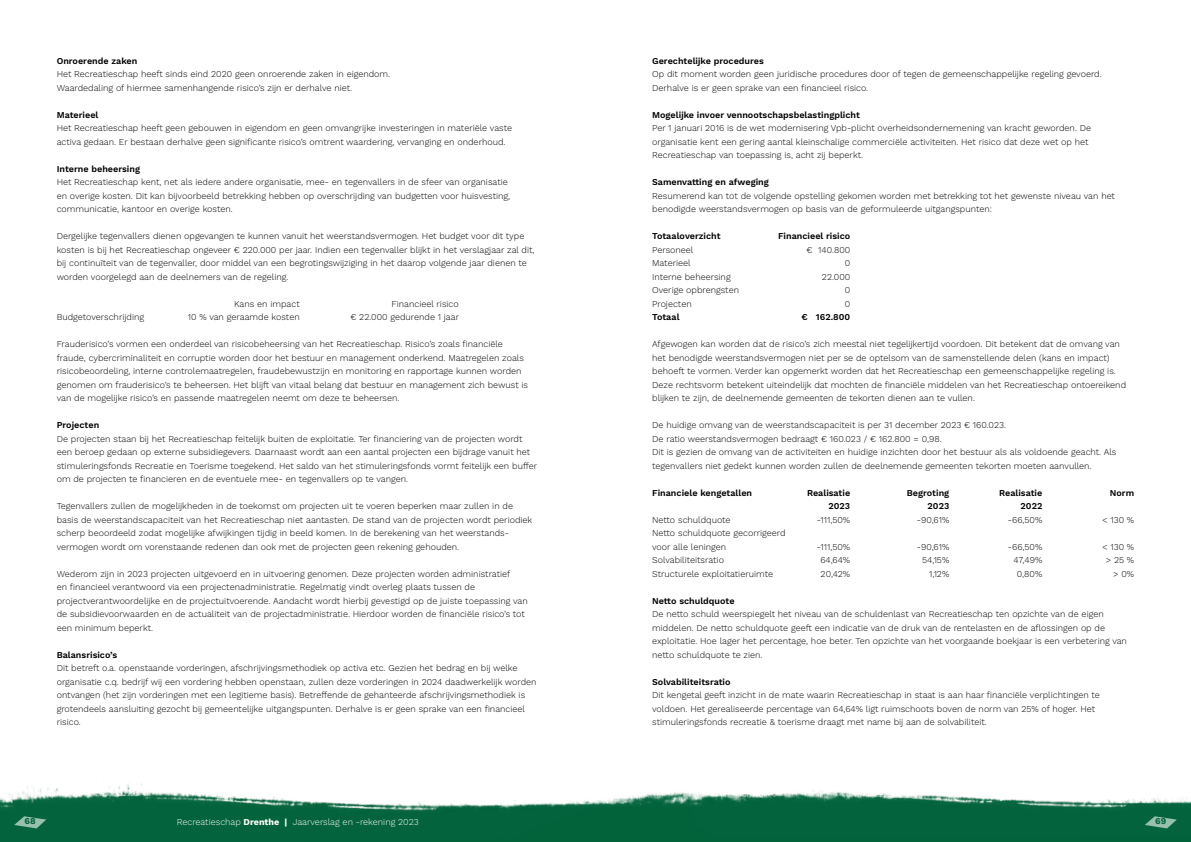
<style>
.page{position:relative;width:1191px;height:842px;background:#fff}
.page>*{position:absolute;margin:0;border:0;box-sizing:border-box;transform-origin:0 0}
.t1{font:300 9px/13.5px "Work Sans";color:#000}
.t2{font:600 9px "Work Sans";color:#000}
.t3{font:300 9px "Work Sans";color:#fff}
.t4{font:700 9px "Work Sans";color:#00643c}
.s1{font-weight:700}
</style>
<div class="page">
<img style="left:0;top:783px;width:1191px;height:59px">
<svg style="left:1144px;top:816px;width:32px;height:12px"></svg>
<svg style="left:14px;top:816px;width:32px;height:12px"></svg>
<p class="t2" style="left:57px;top:55px;width:82px">Onroerende zaken</p>
<p class="t1" style="left:57px;top:68px;width:335px">Het Recreatieschap heeft sinds eind 2020 geen onroerende zaken in eigendom.<br>Waardedaling of hiermee samenhangende risico’s zijn er derhalve niet.</p>
<p class="t2" style="left:57px;top:109px;width:43px">Materieel</p>
<p class="t1" style="left:57px;top:122px;width:457px">Het Recreatieschap heeft geen gebouwen in eigendom en geen omvangrijke investeringen in materiële vaste activa gedaan. Er bestaan derhalve geen significante risico’s omtrent waardering, vervanging en onderhoud.</p>
<p class="t2" style="left:57px;top:163px;width:85px">Interne beheersing</p>
<p class="t1" style="left:57px;top:176px;width:455px">Het Recreatieschap kent, net als iedere andere organisatie, mee- en tegenvallers in de sfeer van organisatie en overige kosten. Dit kan bijvoorbeeld betrekking hebben op overschrijding van budgetten voor huisvesting, communicatie, kantoor en overige kosten.</p>
<p class="t1" style="left:57px;top:230px;width:479px">Dergelijke tegenvallers dienen opgevangen te kunnen vanuit het weerstandsvermogen. Het budget voor dit type kosten is bij het Recreatieschap ongeveer € 220.000 per jaar. Indien een tegenvaller blijkt in het verslagjaar zal dit, bij continuïteit van de tegenvaller, door middel van een begrotingswijziging in het daarop volgende jaar dienen te worden voorgelegd aan de deelnemers van de regeling.</p>
<p class="t1" style="left:234px;top:297px;width:67px">Kans en impact</p>
<p class="t1" style="left:391px;top:297px;width:69px">Financieel risico</p>
<p class="t1" style="left:57px;top:311px;width:89px">Budgetoverschrijding</p>
<p class="t1" style="left:188px;top:311px;width:113px">10 % van geraamde kosten</p>
<p class="t1" style="left:350px;top:311px;width:110px">€ 22.000 gedurende 1 jaar</p>
<p class="t1" style="left:57px;top:338px;width:473px">Frauderisico’s vormen een onderdeel van risicobeheersing van het Recreatieschap. Risico’s zoals financiële fraude, cybercriminaliteit en corruptie worden door het bestuur en management onderkend. Maatregelen zoals risicobeoordeling, interne controlemaatregelen, fraudebewustzijn en monitoring en rapportage kunnen worden genomen om frauderisico’s te beheersen. Het blijft van vitaal belang dat bestuur en management zich bewust is van de mogelijke risico’s en passende maatregelen neemt om deze te beheersen.</p>
<p class="t2" style="left:57px;top:420px;width:44px">Projecten</p>
<p class="t1" style="left:57px;top:432px;width:482px">De projecten staan bij het Recreatieschap feitelijk buiten de exploitatie. Ter financiering van de projecten wordt een beroep gedaan op externe subsidiegevers. Daarnaast wordt aan een aantal projecten een bijdrage vanuit het stimuleringsfonds Recreatie en Toerisme toegekend. Het saldo van het stimuleringsfonds vormt feitelijk een buffer om de projecten te financieren en de eventuele mee- en tegenvallers op te vangen.</p>
<p class="t1" style="left:57px;top:500px;width:477px">Tegenvallers zullen de mogelijkheden in de toekomst om projecten uit te voeren beperken maar zullen in de basis de weerstandscapaciteit van het Recreatieschap niet aantasten. De stand van de projecten wordt periodiek scherp beoordeeld zodat mogelijke afwijkingen tijdig in beeld komen. In de berekening van het weerstands&shy;vermogen wordt om vorenstaande redenen dan ook met de projecten geen rekening gehouden.</p>
<p class="t1" style="left:57px;top:567px;width:472px">Wederom zijn in 2023 projecten uitgevoerd en in uitvoering genomen. Deze projecten worden administratief<br>en financieel verantwoord via een projectenadministratie. Regelmatig vindt overleg plaats tussen de projectverantwoordelijke en de projectuitvoerende. Aandacht wordt hierbij gevestigd op de juiste toepassing van de subsidievoorwaarden en de actualiteit van de projectadministratie. Hierdoor worden de financiële risico’s tot een minimum beperkt.</p>
<p class="t2" style="left:57px;top:649px;width:62px">Balansrisico’s</p>
<p class="t1" style="left:57px;top:662px;width:481px">Dit betreft o.a. openstaande vorderingen, afschrijvingsmethodiek op activa etc. Gezien het bedrag en bij welke organisatie c.q. bedrijf wij een vordering hebben openstaan, zullen deze vorderingen in 2024 daadwerkelijk worden ontvangen (het zijn vorderingen met een legitieme basis). Betreffende de gehanteerde afschrijvingsmethodiek is grotendeels aansluiting gezocht bij gemeentelijke uitgangspunten. Derhalve is er geen sprake van een financieel risico.</p>
<p class="t2" style="left:652px;top:55px;width:113px">Gerechtelijke procedures</p>
<p class="t1" style="left:652px;top:68px;width:451px">Op dit moment worden geen juridische procedures door of tegen de gemeenschappelijke regeling gevoerd.<br>Derhalve is er geen sprake van een financieel risico.</p>
<p class="t2" style="left:652px;top:109px;width:209px">Mogelijke invoer vennootschapsbelastingplicht</p>
<p class="t1" style="left:652px;top:122px;width:440px">Per 1 januari 2016 is de wet modernisering Vpb-plicht overheidsondernemening van kracht geworden. De organisatie kent een gering aantal kleinschalige commerciële activiteiten. Het risico dat deze wet op het<br>Recreatieschap van toepassing is, acht zij beperkt.</p>
<p class="t2" style="left:652px;top:177px;width:118px">Samenvatting en afweging</p>
<p class="t1" style="left:652px;top:189px;width:464px">Resumerend kan tot de volgende opstelling gekomen worden met betrekking tot het gewenste niveau van het benodigde weerstandsvermogen op basis van de geformuleerde uitgangspunten:</p>
<p class="t2" style="left:652px;top:231px;width:70px">Totaaloverzicht</p>
<p class="t2" style="left:778px;top:231px;width:74px">Financieel risico</p>
<p class="t1" style="left:652px;top:243px;width:43px">Personeel</p>
<p class="t1" style="left:806px;top:243px;width:45px">€ 140.800</p>
<p class="t1" style="left:652px;top:257px;width:40px">Materieel</p>
<p class="t1" style="left:844px;top:257px;width:7px">0</p>
<p class="t1" style="left:652px;top:270px;width:80px">Interne beheersing</p>
<p class="t1" style="left:822px;top:270px;width:30px">22.000</p>
<p class="t1" style="left:652px;top:284px;width:88px">Overige opbrengsten</p>
<p class="t1" style="left:844px;top:284px;width:7px">0</p>
<p class="t1" style="left:652px;top:297px;width:41px">Projecten</p>
<p class="t1" style="left:844px;top:297px;width:7px">0</p>
<p class="t2" style="left:652px;top:312px;width:29px">Totaal</p>
<p class="t2" style="left:801px;top:312px;width:50px">€ 162.800</p>
<p class="t1" style="left:652px;top:338px;width:475px">Afgewogen kan worden dat de risico’s zich meestal niet tegelijkertijd voordoen. Dit betekent dat de omvang van het benodigde weerstandsvermogen niet per se de optelsom van de samenstellende delen (kans en impact) behoeft te vormen. Verder kan opgemerkt worden dat het Recreatieschap een gemeenschappelijke regeling is.<br>Deze rechtsvorm betekent uiteindelijk dat mochten de financiële middelen van het Recreatieschap ontoereikend blijken te zijn, de deelnemende gemeenten de tekorten dienen aan te vullen.</p>
<p class="t1" style="left:652px;top:419px;width:466px">De huidige omvang van de weerstandscapaciteit is per 31 december 2023 € 160.023.<br>De ratio weerstandsvermogen bedraagt € 160.023 / € 162.800 = 0,98.<br>Dit is gezien de omvang van de activiteiten en huidige inzichten door het bestuur als als voldoende geacht. Als tegenvallers niet gedekt kunnen worden zullen de deelnemende gemeenten tekorten moeten aanvullen.</p>
<p class="t2" style="left:652px;top:487px;width:101px">Financiele kengetallen</p>
<p class="t2" style="left:807px;top:487px;width:45px">Realisatie</p>
<p class="t2" style="left:907px;top:487px;width:44px">Begroting</p>
<p class="t2" style="left:999px;top:487px;width:45px">Realisatie</p>
<p class="t2" style="left:1110px;top:487px;width:26px">Norm</p>
<p class="t2" style="left:828px;top:501px;width:23px">2023</p>
<p class="t2" style="left:927px;top:501px;width:23px">2023</p>
<p class="t2" style="left:1020px;top:501px;width:23px">2022</p>
<p class="t1" style="left:652px;top:513px;width:80px">Netto schuldquote</p>
<p class="t1" style="left:817px;top:513px;width:35px">-111,50%</p>
<p class="t1" style="left:917px;top:513px;width:34px">-90,61%</p>
<p class="t1" style="left:1008px;top:513px;width:36px">-66,50%</p>
<p class="t1" style="left:1102px;top:513px;width:33px">&lt; 130 %</p>
<p class="t1" style="left:652px;top:527px;width:135px">Netto schuldquote gecorrigeerd voor alle leningen</p>
<p class="t1" style="left:817px;top:540px;width:35px">-111,50%</p>
<p class="t1" style="left:917px;top:540px;width:34px">-90,61%</p>
<p class="t1" style="left:1008px;top:540px;width:36px">-66,50%</p>
<p class="t1" style="left:1102px;top:540px;width:33px">&lt; 130 %</p>
<p class="t1" style="left:652px;top:554px;width:73px">Solvabiliteitsratio</p>
<p class="t1" style="left:820px;top:554px;width:31px">64,64%</p>
<p class="t1" style="left:922px;top:554px;width:29px">54,15%</p>
<p class="t1" style="left:1013px;top:554px;width:30px">47,49%</p>
<p class="t1" style="left:1105px;top:554px;width:30px">&gt; 25 %</p>
<p class="t1" style="left:652px;top:567px;width:122px">Structurele exploitatieruimte</p>
<p class="t1" style="left:820px;top:567px;width:31px">20,42%</p>
<p class="t1" style="left:929px;top:567px;width:22px">1,12%</p>
<p class="t1" style="left:1017px;top:567px;width:27px">0,80%</p>
<p class="t1" style="left:1113px;top:567px;width:22px">&gt; 0%</p>
<p class="t2" style="left:652px;top:595px;width:84px">Netto schuldquote</p>
<p class="t1" style="left:652px;top:608px;width:476px">De netto schuld weerspiegelt het niveau van de schuldenlast van Recreatieschap ten opzichte van de eigen middelen. De netto schuldquote geeft een indicatie van de druk van de rentelasten en de aflossingen op de exploitatie. Hoe lager het percentage, hoe beter. Ten opzichte van het voorgaande boekjaar is een verbetering van netto schuldquote te zien.</p>
<p class="t2" style="left:652px;top:676px;width:80px">Solvabiliteitsratio</p>
<p class="t1" style="left:652px;top:689px;width:449px">Dit kengetal geeft inzicht in de mate waarin Recreatieschap in staat is aan haar financiële verplichtingen te voldoen. Het gerealiseerde percentage van 64,64% ligt ruimschoots boven de norm van 25% of hoger. Het stimuleringsfonds recreatie &amp; toerisme draagt met name bij aan de solvabiliteit.</p>
<p class="t4" style="left:25px;top:816px;width:13px">68</p>
<p class="t3" style="left:177px;top:817px;width:243px">Recreatieschap <span class="s1">Drenthe |</span> Jaarverslag en -rekening 2023</p>
<p class="t4" style="left:1155px;top:816px;width:13px">69</p>
</div>
